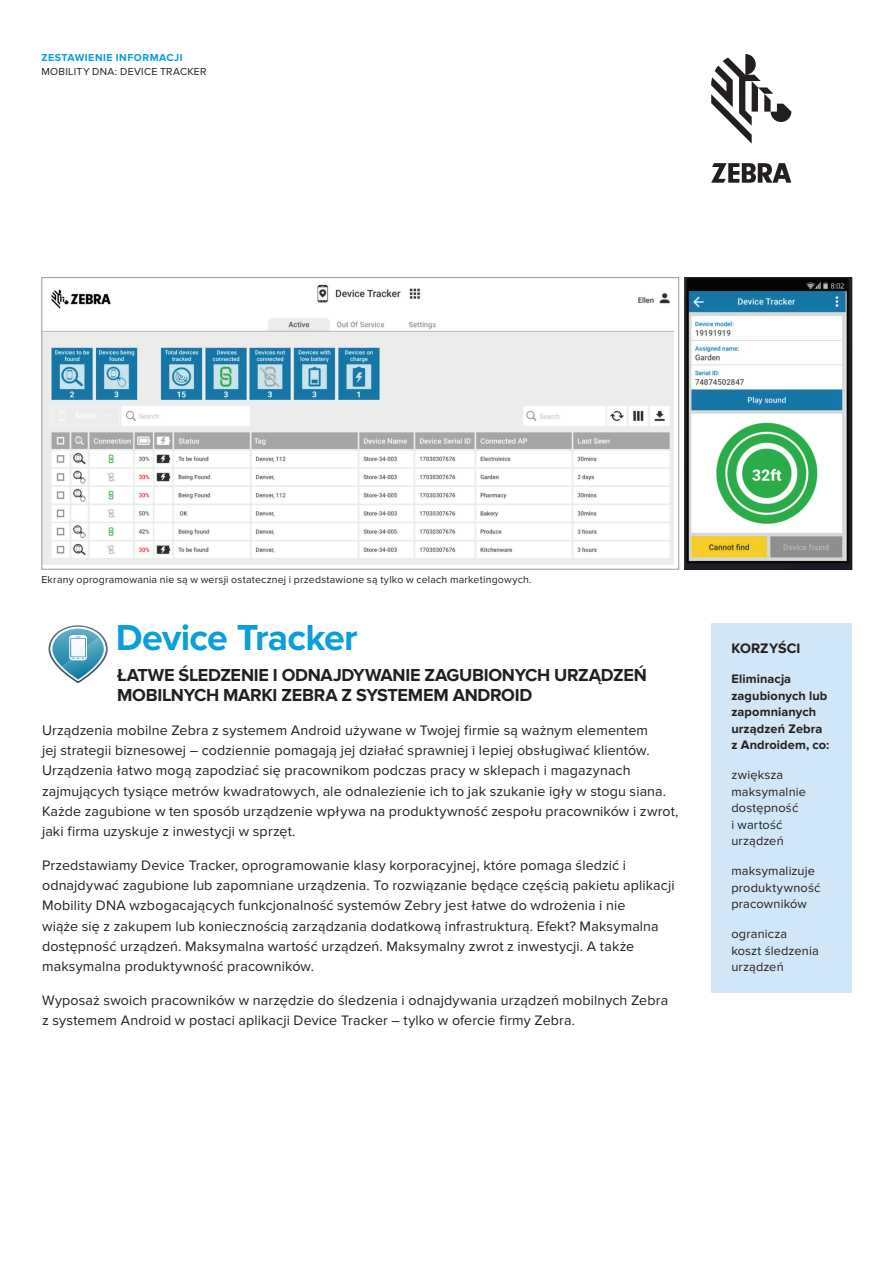
<style>
.page{position:relative;width:893px;height:1263px;background:#fff}
.page>*{position:absolute;margin:0;border:0;box-sizing:border-box;transform-origin:0 0}
.Heading-1-Cover{font:700 37.5px "Proxima Nova";letter-spacing:-.02em;color:#0a9edb}
.Subhead-1-Cover{font:700 18px/20.2px "Proxima Nova";letter-spacing:-.015em;color:#231f20}
.Body{font:14.25px/20.2px "Proxima Nova";letter-spacing:.01em;color:#231f20}
.Body-2{font:700 14.25px "Proxima Nova";letter-spacing:.005em;color:#231f20}
.Body-3{font:12.75px/16.5px "Proxima Nova";letter-spacing:.015em;color:#231f20}
.Body-4{font:700 12.75px/16.5px "Proxima Nova";letter-spacing:.01em;color:#231f20}
.Body-5{font:10.5px "Proxima Nova";letter-spacing:.02em;color:#231f20}
.Collateral_Type{font:700 10.5px "Proxima Nova";letter-spacing:.045em;color:#0a9edb}
</style>
<div class="page">
<div style="left:711px;top:623px;width:140px;height:370px;background:#d1e6f6"></div>
<img style="left:43px;top:284px;width:631px;height:281px">
<img style="left:685px;top:277px;width:168px;height:293px">
<svg style="left:48px;top:625px;width:60px;height:58px"></svg>
<svg style="left:711px;top:54px;width:80px;height:90px"></svg>
<svg style="left:711px;top:163px;width:80px;height:19px"></svg>
<p class="Collateral_Type" style="left:41px;top:51px;width:143px">ZESTAWIENIE INFORMACJI</p>
<p class="Body-5" style="left:41px;top:66px;width:167px">MOBILITY DNA: DEVICE TRACKER</p>
<p class="Body-5" style="left:41px;top:573px;width:492px">Ekrany oprogramowania nie są w wersji ostatecznej i przedstawione są tylko w celach marketingowych.</p>
<p class="Heading-1-Cover" style="left:116px;top:616px;width:243px">Device Tracker</p>
<p class="Subhead-1-Cover" style="left:117px;top:665px;width:531px">ŁATWE ŚLEDZENIE I ODNAJDYWANIE ZAGUBIONYCH URZĄDZEŃ<br>MOBILNYCH MARKI ZEBRA Z SYSTEMEM ANDROID</p>
<p class="Body" style="left:42px;top:720px;width:638px">Urządzenia mobilne Zebra z systemem Android używane w Twojej firmie są ważnym elementem<br>jej strategii biznesowej – codziennie pomagają jej działać sprawniej i lepiej obsługiwać klientów.<br>Urządzenia łatwo mogą zapodziać się pracownikom podczas pracy w sklepach i magazynach zajmujących tysiące metrów kwadratowych, ale odnalezienie ich to jak szukanie igły w stogu siana.<br>Każde zagubione w ten sposób urządzenie wpływa na produktywność zespołu pracowników i zwrot, jaki firma uzyskuje z inwestycji w sprzęt.</p>
<p class="Body" style="left:42px;top:855px;width:634px">Przedstawiamy Device Tracker, oprogramowanie klasy korporacyjnej, które pomaga śledzić i odnajdywać zagubione lub zapomniane urządzenia. To rozwiązanie będące częścią pakietu aplikacji Mobility DNA wzbogacających funkcjonalność systemów Zebry jest łatwe do wdrożenia i nie<br>wiąże się z zakupem lub koniecznością zarządzania dodatkową infrastrukturą. Efekt? Maksymalna dostępność urządzeń. Maksymalna wartość urządzeń. Maksymalny zwrot z inwestycji. A także maksymalna produktywność pracowników.</p>
<p class="Body" style="left:42px;top:990px;width:628px">Wyposaż swoich pracowników w narzędzie do śledzenia i odnajdywania urządzeń mobilnych Zebra z systemem Android w postaci aplikacji Device Tracker – tylko w ofercie firmy Zebra.</p>
<p class="Body-2" style="left:731px;top:640px;width:71px">KORZYŚCI</p>
<p class="Body-4" style="left:731px;top:671px;width:100px">Eliminacja zagubionych lub zapomnianych urządzeń Zebra z Androidem, co:</p>
<p class="Body-3" style="left:731px;top:767px;width:76px">zwiększa maksymalnie dostępność<br>i wartość urządzeń</p>
<p class="Body-3" style="left:731px;top:863px;width:91px">maksymalizuje produktywność pracowników</p>
<p class="Body-3" style="left:731px;top:926px;width:89px">ogranicza koszt śledzenia urządzeń</p>
</div>
